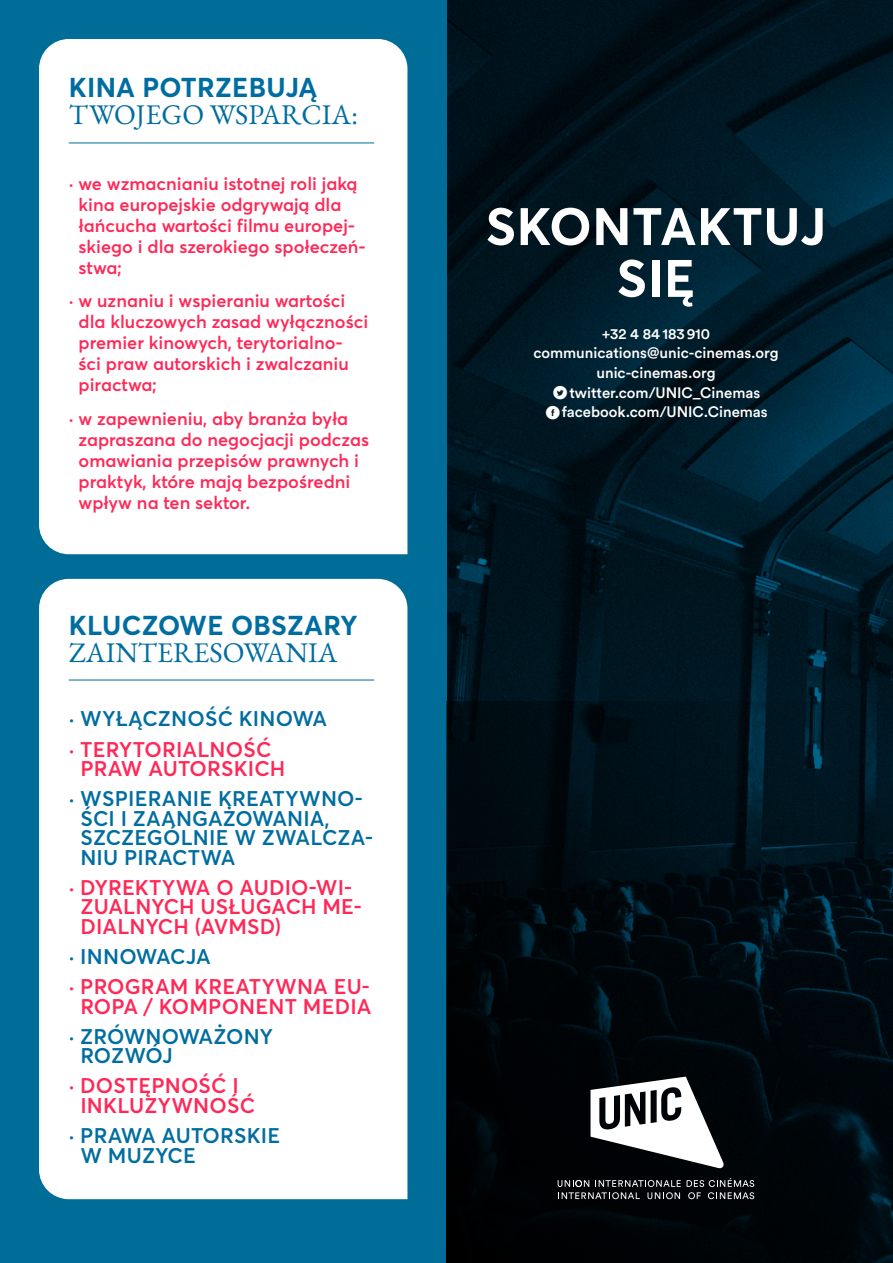
<style>
.page{position:relative;width:893px;height:1263px;background:#fff}
.page>*{position:absolute;margin:0;border:0;box-sizing:border-box;transform-origin:0 0}
.t1{font:700 51.9px/51.9px "Averta Std";letter-spacing:.01em;color:#fff;text-align:center}
.t2{font:28.5px "EB Garamond";color:#006da0}
.t3{font:700 27px "Averta Std";letter-spacing:.01em;color:#006da0}
.t4{font:600 21px/19.5px "Averta Std";letter-spacing:.01em;color:#ff2857}
.t5{font:600 21px/19.5px "Averta Std";letter-spacing:.01em;color:#006da0}
.t6{font:600 21px/19.5px "Averta Std";letter-spacing:-.01em;color:#006da0}
.t7{font:600 18px/21px "Averta Std";color:#ff2857}
.t8{font:500 15px/19.5px "Circular Std";color:#fff;text-align:center}
.s1{font-family:"socialtype";font-weight:400;font-size:21px}
</style>
<div class="page">
<img style="left:446px;top:0;width:447px;height:702px">
<div style="left:0;top:0;width:446px;height:1263px;background:#006d98"></div>
<div style="left:39px;top:39px;width:368px;height:515px;background:#fff"></div>
<div style="left:39px;top:579px;width:368px;height:620px;background:#fff"></div>
<hr style="left:69px;top:143px;width:305px;height:1px;background:#006d98">
<hr style="left:69px;top:680px;width:305px;height:1px;background:#006d98">
<svg style="left:446px;top:702px;width:447px;height:561px;background:#000a10"></svg>
<svg style="left:591px;top:1076px;width:133px;height:92px"></svg>
<svg style="left:558px;top:1180px;width:123px;height:19px;background:#383a3b"></svg>
<svg style="left:687px;top:1178px;width:67px;height:21px"></svg>
<h3 class="t3" style="left:69px;top:70px;width:250px">KINA POTRZEBUJĄ</h3>
<h2 class="t2" style="left:69px;top:96px;width:291px">TWOJEGO WSPARCIA:</h2>
<p class="t7" style="left:79px;top:173px;width:289px;text-indent:-10px">· we wzmacnianiu istotnej roli jaką kina europejskie odgrywają dla łańcucha wartości filmu europej&shy;skiego i dla szerokiego społeczeń&shy;stwa;</p>
<p class="t7" style="left:79px;top:290px;width:291px;text-indent:-10px">· w uznaniu i wspieraniu wartości dla kluczowych zasad wyłączności premier kinowych, terytorialno&shy;ści praw autorskich i zwalczaniu piractwa;</p>
<p class="t7" style="left:79px;top:408px;width:292px;text-indent:-10px">· w zapewnieniu, aby branża była zapraszana do negocjacji podczas omawiania przepisów prawnych i praktyk, które mają bezpośredni wpływ na ten sektor.</p>
<h3 class="t3" style="left:69px;top:608px;width:290px">KLUCZOWE OBSZARY</h3>
<h2 class="t2" style="left:69px;top:634px;width:270px">ZAINTERESOWANIA</h2>
<p class="t5" style="left:69px;top:709px;width:260px">· WYŁĄCZNOŚĆ KINOWA</p>
<p class="t4" style="left:80px;top:739px;width:207px;text-indent:-12px">· TERYTORIALNOŚĆ<br>PRAW AUTORSKICH</p>
<p class="t5" style="left:80px;top:789px;width:294px;text-indent:-12px">· WSPIERANIE KREATYWNO-<br>ŚCI I ZAANGAŻOWANIA,<br>SZCZEGÓLNIE W ZWALCZA-<br>NIU PIRACTWA</p>
<p class="t4" style="left:80px;top:877px;width:283px;text-indent:-12px">· DYREKTYWA O AUDIO-WI-<br>ZUALNYCH USŁUGACH ME-<br>DIALNYCH (AVMSD)</p>
<p class="t5" style="left:69px;top:947px;width:143px">· INNOWACJA</p>
<p class="t4" style="left:69px;top:977px;width:304px;text-align:center">· PROGRAM KREATYWNA EU-<br>ROPA / KOMPONENT MEDIA</p>
<p class="t6" style="left:80px;top:1026px;width:194px;text-indent:-12px">· ZRÓWNOWAŻONY<br>ROZWÓJ</p>
<p class="t4" style="left:80px;top:1076px;width:176px;text-indent:-12px">· DOSTĘPNOŚĆ I<br>INKLUZYWNOŚĆ</p>
<p class="t5" style="left:80px;top:1126px;width:201px;text-indent:-12px">· PRAWA AUTORSKIE<br>W MUZYCE</p>
<h1 class="t1" style="left:486px;top:200px;width:342px">SKONTAKTUJ<br>SIĘ</h1>
<p class="t8" style="left:533px;top:324px;width:247px">+32 4 84 183 910 communications@unic-cinemas.org unic-cinemas.org<br><span class="s1">A</span>twitter.com/UNIC_Cinemas<br><span class="s1">B</span>facebook.com/UNIC.Cinemas</p>
</div>
